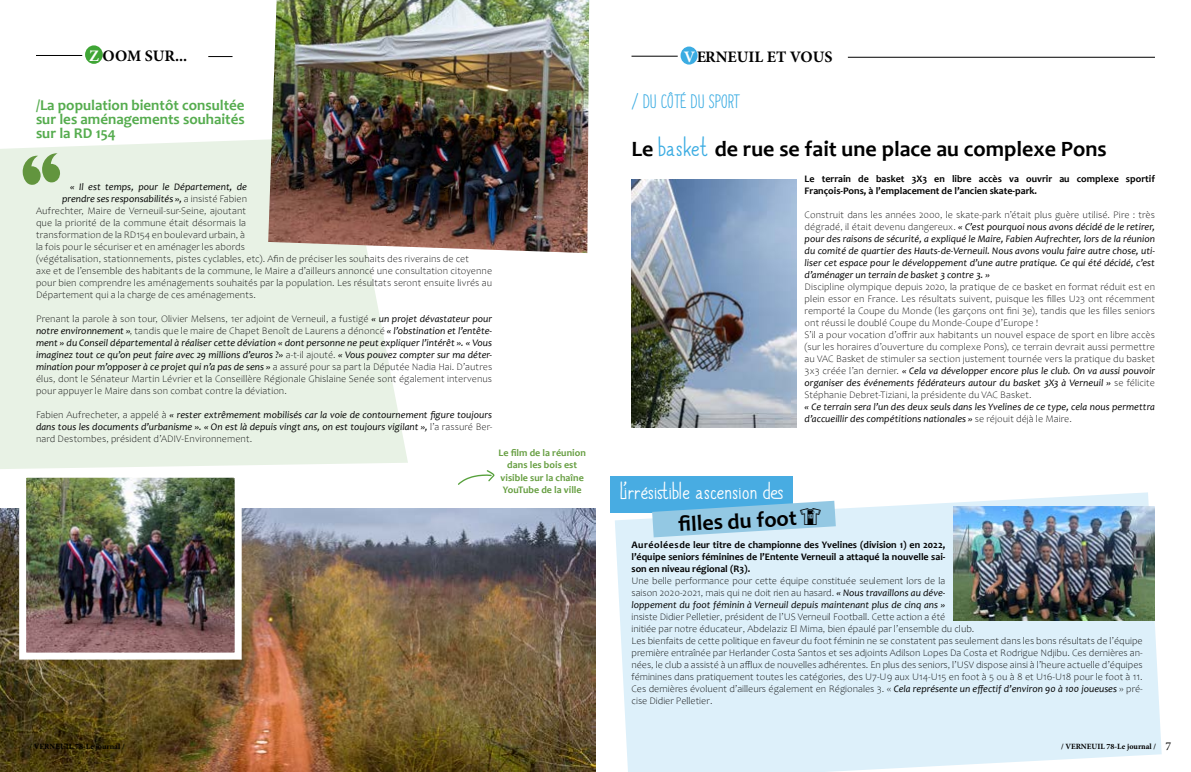
<style>
.page{position:relative;width:1191px;height:772px;background:#fff}
.page>*{position:absolute;margin:0;border:0;box-sizing:border-box;transform-origin:0 0}
.t1{font:23px "Always Together";letter-spacing:.025em;color:#fff}
.t2{font:700 22px "Candara";color:#000}
.t3{font:18px "Always Together";letter-spacing:.02em;color:#3bace2}
.t4{font:700 16px "Minion Pro";color:#000}
.t5{font:700 15px/14px "Candara";color:#55ac4e;text-align:justify}
.t6{font:12px "Minion Pro";color:#000}
.t7{font:300 10px/12px "Candara";letter-spacing:.005em;color:#000;text-align:justify}
.t8{font:italic 10px/12px "Candara";letter-spacing:.005em;color:#000;text-align:justify}
.t9{font:700 10px/12px "Candara";color:#000;text-align:justify}
.t10{font:700 10px/12px "Candara";letter-spacing:.005em;color:#669e41;text-align:center}
.t11{font:700 8px "Minion Pro";color:#000}
.s1{color:#fff}
.s2{font-weight:300;font-style:normal}
.s3{font-weight:400;font-style:italic}
.s4{font-family:"Always Together";font-weight:400;font-size:26px;color:#3bace2}
</style>
<div class="page">
<svg style="left:615px;top:492px;width:546px;height:279px;fill:#ddf0fa"></svg>
<img style="left:0;top:508px;width:595px;height:263px">
<div style="left:0;top:139px;width:408px;height:330px;background:#e8f2e5"></div>
<div style="left:85px;top:45px;width:18px;height:19px;background:#3fa535;border-radius:50%"></div>
<svg style="left:208px;top:56px;width:24px;height:1px"></svg>
<hr style="left:36px;top:55px;width:46px;height:1px;background:#000">
<svg style="left:22px;top:153px;width:39px;height:32px"></svg>
<img style="left:268px;top:0;width:321px;height:253px">
<img style="left:27px;top:478px;width:207px;height:173px">
<div style="left:19px;top:470px;width:223px;height:189px;border:7px solid #fff"></div>
<div style="left:680px;top:46px;width:17px;height:18px;background:#3bace2;border-radius:50%"></div>
<hr style="left:631px;top:56px;width:46px;height:1px;background:#000">
<hr style="left:848px;top:57px;width:307px;height:1px;background:#000">
<div style="left:610px;top:476px;width:183px;height:36px;background:#48ace2"></div>
<img style="left:954px;top:506px;width:201px;height:113px">
<img style="left:631px;top:179px;width:165px;height:248px">
<svg style="left:652px;top:500px;width:184px;height:37px"></svg>
<h3 class="t4" style="left:89px;top:44px;width:99px"><span class="s1">Z</span> OOM SUR...</h3>
<h3 class="t5" style="left:36px;top:98px;width:210px">/La population bientôt consultée sur les aménagements souhaités sur la RD 154</h3>
<p class="t8" style="left:70px;top:181px;width:178px">« Il est temps, pour le Département, de</p>
<p class="t8" style="left:62px;top:193px;width:186px">prendre ses responsabilités », <span class="s2">a insisté Fabien</span></p>
<p class="t7" style="left:36px;top:205px;width:212px">Aufrechter, Maire de Verneuil-sur-Seine, ajoutant</p>
<p class="t7" style="left:36px;top:217px;width:212px">que la priorité de la commune était désormais la</p>
<p class="t7" style="left:36px;top:229px;width:210px">transformation de la RD154 en boulevard urbain, à</p>
<p class="t7" style="left:36px;top:241px;width:210px">la fois pour le sécuriser et en aménager les abords</p>
<p class="t7" style="left:36px;top:253px;width:434px">(végétalisation, stationnements, pistes cyclables, etc). Afin de préciser les souhaits des riverains de cet</p>
<p class="t7" style="left:36px;top:265px;width:458px">axe et de l’ensemble des habitants de la commune, le Maire a d’ailleurs annoncé une consultation citoyenne</p>
<p class="t7" style="left:36px;top:277px;width:458px">pour bien comprendre les aménagements souhaités par la population. Les résultats seront ensuite livrés au</p>
<p class="t7" style="left:36px;top:289px;width:221px">Département qui a la charge de ces aménagements.</p>
<p class="t7" style="left:36px;top:313px;width:458px">Prenant la parole à son tour, Olivier Melsens, 1er adjoint de Verneuil, a fustigé <span class="s3">« un projet dévastateur pour notre environnement »</span>, tandis que le maire de Chapet Benoît de Laurens a dénoncé <span class="s3">« l’obstination et l’entête&shy;ment » du Conseil départemental à réaliser cette déviation « dont personne ne peut expliquer l’intérêt ». « Vous imaginez tout ce qu’on peut faire avec 29 millions d’euros ?»</span> a-t-il ajouté. <span class="s3">« Vous pouvez compter sur ma déter&shy;mination pour m’opposer à ce projet qui n’a pas de sens »</span> a assuré pour sa part la Députée Nadia Hai. D’autres élus, dont le Sénateur Martin Lévrier et la Conseillère Régionale Ghislaine Senée sont également intervenus pour appuyer le Maire dans son combat contre la déviation.</p>
<p class="t8" style="left:36px;top:409px;width:458px"><span class="s2">Fabien Aufrecheter, a appelé à</span> « rester extrêmement mobilisés car la voie de contournement figure toujours dans tous les documents d’urbanisme ». « On est là depuis vingt ans, on est toujours vigilant », <span class="s2">l’a rassuré Ber&shy;nard Destombes, président d’ADIV-Environnement.</span></p>
<p class="t11" style="left:30px;top:740px;width:97px">/ VERNEUIL 78-Le journal /</p>
<p class="t10" style="left:498px;top:447px;width:89px">Le film de la réunion dans les bois est visible sur la chaîne<br>YouTube de la ville</p>
<h3 class="t4" style="left:684px;top:46px;width:150px"><span class="s1">V</span> ERNEUIL ET VOUS</h3>
<h3 class="t3" style="left:631px;top:87px;width:110px">/ DU CÔTÉ DU SPORT</h3>
<h2 class="t2" style="left:631px;top:135px;width:477px">Le <span class="s4">basket</span> de rue se fait une place au complexe Pons</h2>
<p class="t9" style="left:804px;top:173px;width:352px">Le terrain de basket 3X3 en libre accès va ouvrir au complexe sportif<br>François-Pons, à l’emplacement de l’ancien skate-park.</p>
<p class="t8" style="left:804px;top:209px;width:352px"><span class="s2">Construit dans les années 2000, le skate-park n’était plus guère utilisé. Pire : très dégradé, il était devenu dangereux.</span> « C’est pourquoi nous avons décidé de le retirer, pour des raisons de sécurité, a expliqué le Maire, Fabien Aufrechter, lors de la réunion du comité de quartier des Hauts-de-Verneuil. Nous avons voulu faire autre chose, uti&shy;liser cet espace pour le développement d’une autre pratique. Ce qui été décidé, c’est d’aménager un terrain de basket 3 contre 3. »</p>
<p class="t7" style="left:804px;top:281px;width:352px;text-align:left">Discipline olympique depuis 2020, la pratique de ce basket en format réduit est en plein essor en France. Les résultats suivent, puisque les filles U23 ont récemment remporté la Coupe du Monde (les garçons ont fini 3e), tandis que les filles seniors ont réussi le doublé Coupe du Monde-Coupe d’Europe !<br>S’il a pour vocation d’offrir aux habitants un nouvel espace de sport en libre accès (sur les horaires d’ouverture du complexe Pons), ce terrain devrait aussi permettre au VAC Basket de stimuler sa section justement tournée vers la pratique du basket 3x3 créée l’an dernier. <span class="s3">« Cela va développer encore plus le club. On va aussi pouvoir organiser des événements fédérateurs autour du basket 3X3 à Verneuil »</span> se félicite Stéphanie Debret-Tiziani, la présidente du VAC Basket.</p>
<p class="t8" style="left:804px;top:401px;width:352px">« Ce terrain sera l’un des deux seuls dans les Yvelines de ce type, cela nous permettra d’accueillir des compétitions nationales » <span class="s2">se réjouit déjà le Maire.</span></p>
<h1 class="t1" style="left:620px;top:472px;width:165px">L’irrésistible ascension des</h1>
<h2 class="t2" style="left:677px;top:510px;width:120px;rotate:-3deg">fi lles du foot</h2>
<p class="t9" style="left:631px;top:538px;width:315px">Auréolées de leur titre de championne des Yvelines (division 1) en 2022, l’équipe seniors féminines de l’Entente Verneuil a attaqué la nouvelle sai&shy;son en niveau régional (R3).</p>
<p class="t7" style="left:631px;top:574px;width:315px">Une belle performance pour cette équipe constituée seulement lors de la saison 2020-2021, mais qui ne doit rien au hasard. <span class="s3">« Nous travaillons au déve&shy;loppement du foot féminin à Verneuil depuis maintenant plus de cinq ans »</span></p>
<p class="t7" style="left:631px;top:610px;width:513px;text-align:left">insiste Didier Pelletier, président de l’US Verneuil Football. Cette action a été<br>initiée par notre éducateur, Abdelaziz El Mima, bien épaulé par l’ensemble du club.<br>Les bienfaits de cette politique en faveur du foot féminin ne se constatent pas seulement dans les bons résultats de l’équipe première entraînée par Herlander Costa Santos et ses adjoints Adilson Lopes Da Costa et Rodrigue Ndjibu. Ces dernières an&shy;nées, le club a assisté à un afflux de nouvelles adhérentes. En plus des seniors, l’USV dispose ainsi à l’heure actuelle d’équipes féminines dans pratiquement toutes les catégories, des U7-U9 aux U14-U15 en foot à 5 ou à 8 et U16-U18 pour le foot à 11.<br>Ces dernières évoluent d’ailleurs également en Régionales 3. « <span class="s3">Cela représente un effectif d’environ 90 à 100 joueuses</span> » pré&shy;cise Didier Pelletier.</p>
<p class="t11" style="left:1061px;top:740px;width:97px">/ VERNEUIL 78-Le journal /</p>
<p class="t6" style="left:1165px;top:737px;width:7px">7</p>
</div>
